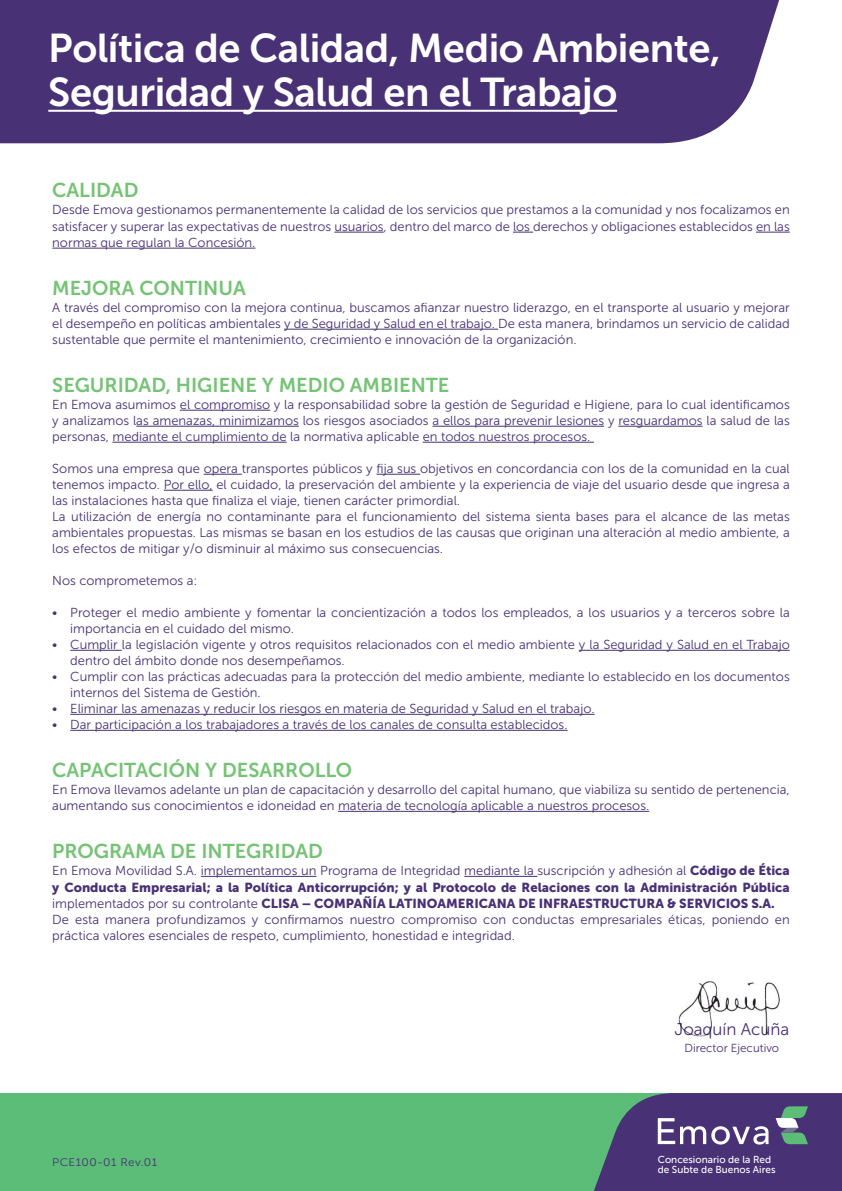
<style>
.page{position:relative;width:842px;height:1191px;background:#fff}
.page>*{position:absolute;margin:0;border:0;box-sizing:border-box;transform-origin:0 0}
.t1{font:40px/44px "Museo Sans 700";letter-spacing:-.01em;color:#fff}
.t2{font:20px "Museo Sans 700";color:#75c375}
.t3{font:16.9px "Museo Sans 300";color:#483175}
.t4{font:13px/16px "Museo Sans 300";color:#483175}
.t5{font:13px/16px "Museo Sans 900";color:#483175}
.t6{font:11.6px "Museo Sans 300";color:#483175}
.t7{font:11px "Museo Sans 300";letter-spacing:.03em;color:#483175;scale:1.08 1}
.t8{font:10.1px/10.6px "Museo Sans 500";color:#fff}
.s1{font-family:"Museo Sans 900"}
.s2{font-family:"Museo Sans 300"}
</style>
<div class="page">
<div style="left:0;top:1093px;width:718px;height:98px;background:#5bbd78"></div>
<hr style="left:334px;top:232px;width:50px;height:1px;background:#483175">
<svg style="left:513px;top:232px;width:20px;height:1px"></svg>
<hr style="left:756px;top:232px;width:34px;height:1px;background:#483175">
<hr style="left:52px;top:248px;width:203px;height:1px;background:#483175">
<hr style="left:284px;top:329px;width:214px;height:1px;background:#483175">
<hr style="left:180px;top:410px;width:90px;height:1px;background:#483175">
<hr style="left:136px;top:426px;width:163px;height:1px;background:#483175">
<hr style="left:432px;top:426px;width:172px;height:1px;background:#483175">
<hr style="left:618px;top:426px;width:85px;height:1px;background:#483175">
<hr style="left:112px;top:442px;width:175px;height:1px;background:#483175">
<hr style="left:423px;top:442px;width:171px;height:1px;background:#483175">
<hr style="left:204px;top:474px;width:38px;height:1px;background:#483175">
<hr style="left:376px;top:474px;width:44px;height:1px;background:#483175">
<hr style="left:164px;top:490px;width:49px;height:1px;background:#483175">
<hr style="left:70px;top:650px;width:52px;height:1px;background:#483175">
<hr style="left:579px;top:650px;width:211px;height:1px;background:#483175">
<hr style="left:70px;top:714px;width:525px;height:1px;background:#483175">
<hr style="left:70px;top:730px;width:497px;height:1px;background:#483175">
<hr style="left:338px;top:811px;width:311px;height:1px;background:#483175">
<hr style="left:201px;top:876px;width:115px;height:1px;background:#483175">
<hr style="left:464px;top:876px;width:73px;height:1px;background:#483175">
<img style="left:678px;top:981px;width:102px;height:56px">
<div style="left:0;top:0;width:779px;height:143px;background:#483175"></div>
<hr style="left:48px;top:110px;width:569px;height:2px;background:#fff">
<svg style="left:594px;top:1093px;width:248px;height:98px;background:#52497b"></svg>
<h1 class="t1" style="left:48px;top:26px;width:674px">Política de Calidad, Medio Ambiente,<br>Seguridad y Salud en el Trabajo</h1>
<h2 class="t2" style="left:52px;top:179px;width:88px">CALIDAD</h2>
<p class="t4" style="left:52px;top:202px;width:739px;text-align:justify">Desde Emova gestionamos permanentemente la calidad de los servicios que prestamos a la comunidad y nos focalizamos en satisfacer y superar las expectativas de nuestros usuarios, dentro del marco de los derechos y obligaciones establecidos en las normas que regulan la Concesión.</p>
<h2 class="t2" style="left:52px;top:276px;width:195px">MEJORA CONTINUA</h2>
<p class="t4" style="left:52px;top:299px;width:739px;text-align:justify">A través del compromiso con la mejora continua, buscamos afianzar nuestro liderazgo, en el transporte al usuario y mejorar el desempeño en políticas ambientales y de Seguridad y Salud en el trabajo. De esta manera, brindamos un servicio de calidad sustentable que permite el mantenimiento, crecimiento e innovación de la organización.</p>
<h2 class="t2" style="left:52px;top:373px;width:399px">SEGURIDAD, HIGIENE Y MEDIO AMBIENTE</h2>
<p class="t4" style="left:52px;top:396px;width:739px;text-align:justify">En Emova asumimos el compromiso y la responsabilidad sobre la gestión de Seguridad e Higiene, para lo cual identificamos y analizamos las amenazas, minimizamos los riesgos asociados a ellos para prevenir lesiones y resguardamos la salud de las personas, mediante el cumplimiento de la normativa aplicable en todos nuestros procesos.</p>
<p class="t4" style="left:52px;top:460px;width:739px">Somos una empresa que opera transportes públicos y fija sus objetivos en concordancia con los de la comunidad en la cual tenemos impacto. Por ello, el cuidado, la preservación del ambiente y la experiencia de viaje del usuario desde que ingresa a las instalaciones hasta que finaliza el viaje, tienen carácter primordial.<br>La utilización de energía no contaminante para el funcionamiento del sistema sienta bases para el alcance de las metas ambientales propuestas. Las mismas se basan en los estudios de las causas que originan una alteración al medio ambiente, a los efectos de mitigar y/o disminuir al máximo sus consecuencias.</p>
<p class="t4" style="left:52px;top:572px;width:146px">Nos comprometemos a:</p>
<p class="t4" style="left:70px;top:604px;width:721px;text-indent:-18px">• Proteger el medio ambiente y fomentar la concientización a todos los empleados, a los usuarios y a terceros sobre la importancia en el cuidado del mismo.</p>
<p class="t4" style="left:70px;top:636px;width:721px;text-indent:-18px">• Cumplir la legislación vigente y otros requisitos relacionados con el medio ambiente y la Seguridad y Salud en el Trabajo dentro del ámbito donde nos desempeñamos.</p>
<p class="t4" style="left:70px;top:668px;width:721px;text-indent:-18px">• Cumplir con las prácticas adecuadas para la protección del medio ambiente, mediante lo establecido en los documentos internos del Sistema de Gestión.</p>
<p class="t4" style="left:52px;top:700px;width:544px">• Eliminar las amenazas y reducir los riesgos en materia de Seguridad y Salud en el trabajo.</p>
<p class="t4" style="left:52px;top:716px;width:517px">• Dar participación a los trabajadores a través de los canales de consulta establecidos.</p>
<h2 class="t2" style="left:52px;top:758px;width:301px">CAPACITACIÓN Y DESARROLLO</h2>
<p class="t4" style="left:52px;top:781px;width:739px">En Emova llevamos adelante un plan de capacitación y desarrollo del capital humano, que viabiliza su sentido de pertenencia, aumentando sus conocimientos e idoneidad en materia de tecnología aplicable a nuestros procesos.</p>
<h2 class="t2" style="left:52px;top:839px;width:272px">PROGRAMA DE INTEGRIDAD</h2>
<p class="t4" style="left:52px;top:862px;width:739px">En Emova Movilidad S.A. implementamos un Programa de Integridad mediante la suscripción y adhesión al <span class="s1">Código de Ética</span></p>
<p class="t5" style="left:52px;top:879px;width:739px">y Conducta Empresarial; a la Política Anticorrupción; y al Protocolo de Relaciones con la Administración Pública <span class="s2">implementados por su controlante</span> CLISA – COMPAÑÍA LATINOAMERICANA DE INFRAESTRUCTURA &amp; SERVICIOS S.A.</p>
<p class="t4" style="left:52px;top:911px;width:739px">De esta manera profundizamos y confirmamos nuestro compromiso con conductas empresariales éticas, poniendo en práctica valores esenciales de respeto, cumplimiento, honestidad e integridad.</p>
<p class="t7" style="left:52px;top:1156px;width:99px">PCE100-01 Rev.01</p>
<p class="t3" style="left:674px;top:1020px;width:116px">Joaquín Acuña</p>
<p class="t6" style="left:684px;top:1042px;width:96px">Director Ejecutivo</p>
<p class="t8" style="left:658px;top:1154px;width:119px">Concesionario de la Red de Subte de Buenos Aires</p>
</div>
